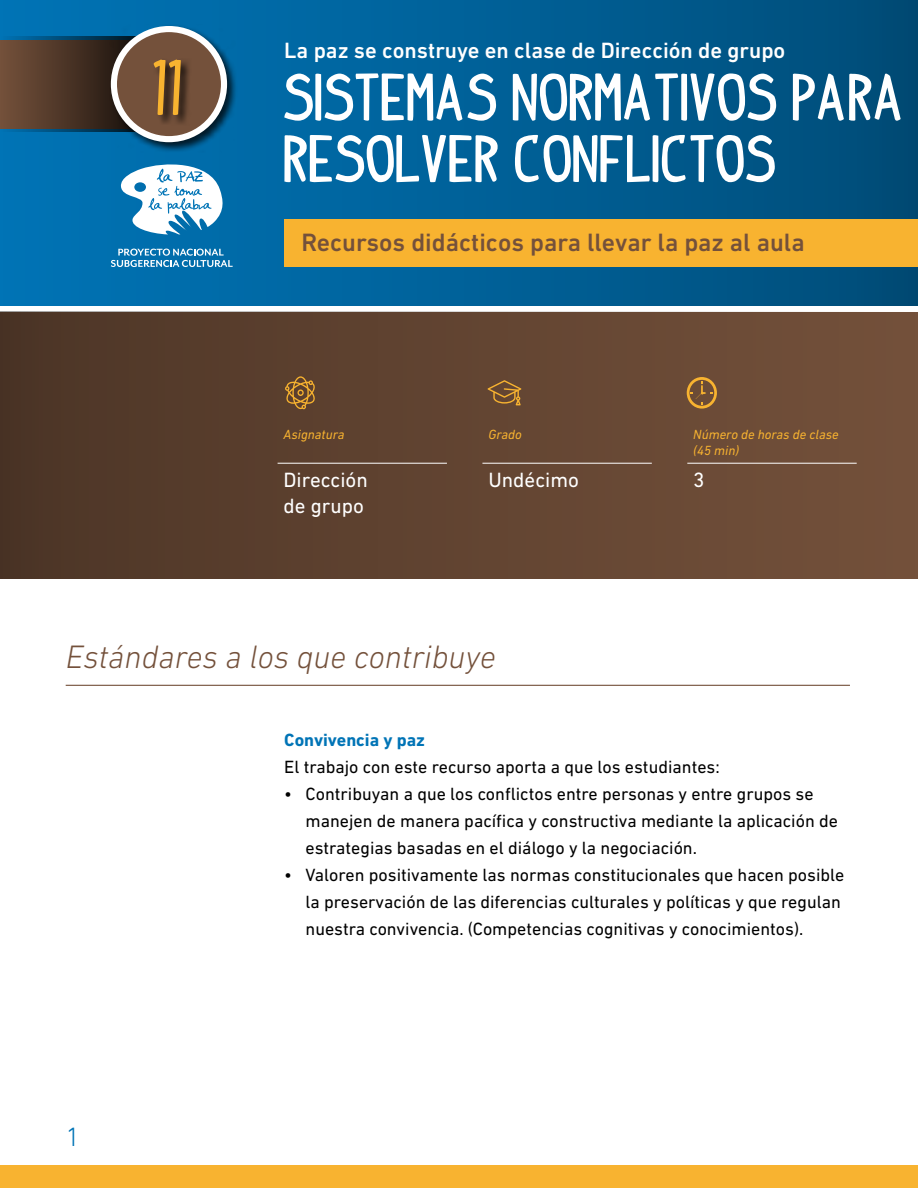
<style>
.page{position:relative;width:918px;height:1188px;background:#fff}
.page>*{position:absolute;margin:0;border:0;box-sizing:border-box;transform-origin:0 0}
.t1{font:700 60px "indypimp";color:#f8b330}
.t2{font:700 51px/61.5px "indypimp";color:#fff}
.t0{font:italic 300 33px "DIN Next LT Pro";color:#74513b}
.t2-2{font:300 27px "DIN Next LT Pro";color:#0074b6}
.t3{font:500 25.5px "DIN Next LT Pro";color:#74513b}
.t4{font:500 22.5px "DIN Next LT Pro";color:#fff}
.t5{font:21px/25.2px "DIN Next LT Pro";color:#fff}
.P1{font:18px/27px "DIN Next LT Pro";color:#000}
.t2-3{font:700 18px "DIN Next LT Pro";color:#0074b6}
.t6{font:italic 13.5px/16.2px "DIN Next LT Pro";color:#f8b330}
</style>
<div class="page">
<div style="left:0;top:0;width:918px;height:305px;background:linear-gradient(to right,#0075b8,#004d79)"></div>
<div style="left:0;top:312px;width:918px;height:266px;background:linear-gradient(to right,#4d3627,#75523c)"></div>
<svg style="left:0;top:36px;width:110px;height:96px;background:#4b3a2f"></svg>
<hr style="left:278px;top:463px;width:169px;height:1px;background:#fff">
<hr style="left:482px;top:463px;width:170px;height:1px;background:#fff">
<hr style="left:687px;top:463px;width:170px;height:1px;background:#fff">
<div style="left:110px;top:25px;width:128px;height:128px;background:#000;opacity:.75"></div>
<div style="left:114px;top:29px;width:110px;height:110px;background:#74513b;border-radius:50%"></div>
<div style="left:111px;top:26px;width:116px;height:116px;border:6px solid #fff;border-radius:50%"></div>
<div style="left:284px;top:219px;width:634px;height:48px;background:#f8b330"></div>
<svg style="left:488px;top:380px;width:33px;height:25px"></svg>
<svg style="left:285px;top:376px;width:30px;height:33px"></svg>
<svg style="left:687px;top:377px;width:30px;height:32px"></svg>
<hr style="left:66px;top:685px;width:784px;height:1px;background:#74513b">
<div style="left:0;top:1165px;width:918px;height:23px;background:#f8b330"></div>
<svg style="left:111px;top:249px;width:122px;height:18px;background:#4b97c3"></svg>
<svg style="left:120px;top:161px;width:105px;height:73px"></svg>
<div style="left:153px;top:58px;width:39px;height:68px;background:#000;opacity:.75"></div>
<p class="t1" style="left:154px;top:59px;width:32px">11</p>
<p class="t4" style="left:284px;top:37px;width:503px">La paz se construye en clase de Dirección de grupo</p>
<p class="t2" style="left:284px;top:68px;width:623px">SISTEMAS NORMATIVOS PARA<br>RESOLVER CONFLICTOS</p>
<p class="t3" style="left:301px;top:227px;width:505px">Recursos didácticos para llevar la paz al aula</p>
<p class="t6" style="left:284px;top:426px;width:62px">Asignatura</p>
<p class="t5" style="left:284px;top:467px;width:86px">Dirección de grupo</p>
<p class="t6" style="left:488px;top:426px;width:35px">Grado</p>
<p class="t5" style="left:488px;top:467px;width:92px">Undécimo</p>
<p class="t6" style="left:693px;top:426px;width:147px">Número de horas de clase (45 min)</p>
<p class="t5" style="left:693px;top:467px;width:13px">3</p>
<p class="t0" style="left:66px;top:638px;width:432px">Estándares a los que contribuye</p>
<p class="t2-2" style="left:66px;top:1121px;width:16px">1</p>
<p class="t2-3" style="left:284px;top:730px;width:142px">Convivencia y paz</p>
<p class="P1" style="left:284px;top:753px;width:437px">El trabajo con este recurso aporta a que los estudiantes:</p>
<p class="P1" style="left:306px;top:780px;width:534px;text-indent:-21px">• Contribuyan a que los conflictos entre personas y entre grupos se manejen de manera pacífica y constructiva mediante la aplicación de estrategias basadas en el diálogo y la negociación.</p>
<p class="P1" style="left:306px;top:861px;width:540px;text-indent:-21px">• Valoren positivamente las normas constitucionales que hacen posible la preservación de las diferencias culturales y políticas y que regulan nuestra convivencia. (Competencias cognitivas y conocimientos).</p>
</div>
